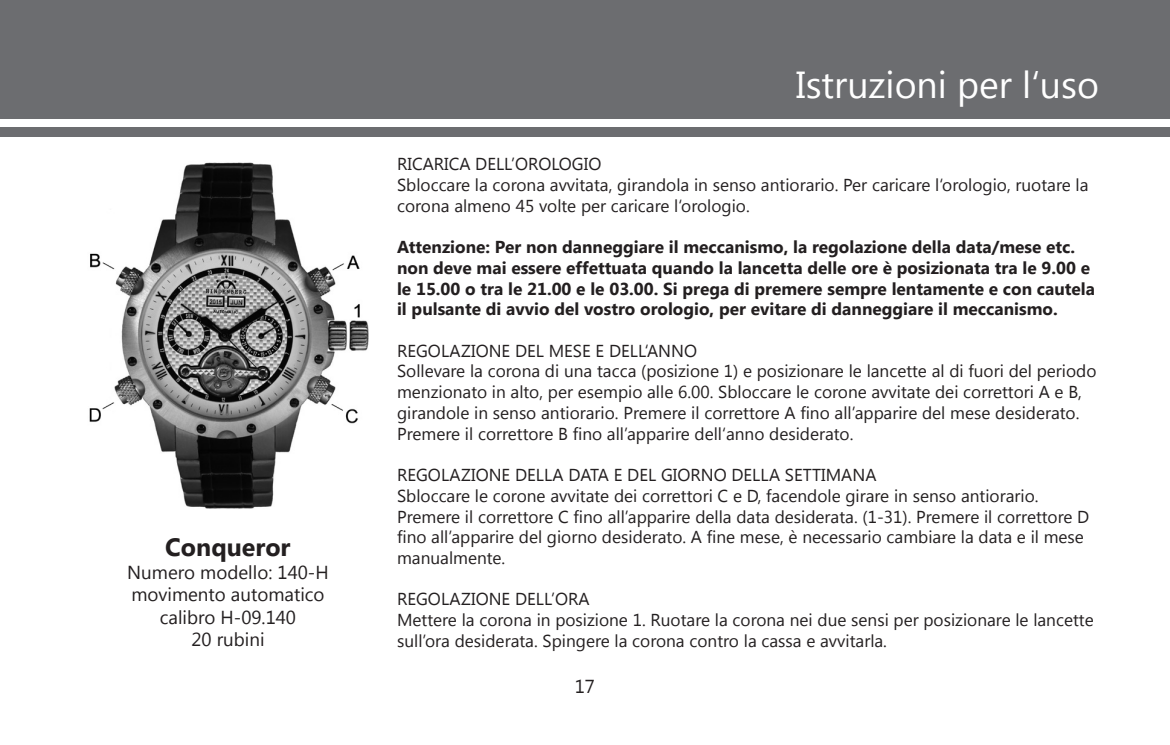
<style>
.page{position:relative;width:1170px;height:745px;background:#fff}
.page>*{position:absolute;margin:0;border:0;box-sizing:border-box;transform-origin:0 0}
.t1{font:37.5px "Segoe UI";color:#fff}
.t2{font:700 25px "Segoe UI";color:#231f20}
.t3{font:18.75px/22.5px "Segoe UI";color:#231f20;text-align:center}
.t4{font:17.25px/20.8px "Segoe UI";color:#231f20}
.t5{font:700 17.25px/20.8px "Segoe UI";color:#231f20}
</style>
<div class="page">
<div style="left:0;top:0;width:1169px;height:119px;background:#6c6d70"></div>
<div style="left:0;top:127px;width:1169px;height:10px;background:#6c6d70"></div>
<img style="left:89px;top:162px;width:279px;height:347px">
<h2 class="t2" style="left:165px;top:529px;width:127px">Conqueror</h2>
<p class="t3" style="left:127px;top:559px;width:203px">Numero modello: 140-H movimento automatico calibro H-09.140<br>20 rubini</p>
<h1 class="t1" style="left:795px;top:59px;width:305px">Istruzioni per l‘uso</h1>
<p class="t4" style="left:397px;top:153px;width:693px">RICARICA DELL’OROLOGIO<br>Sbloccare la corona avvitata, girandola in senso antiorario. Per caricare l‘orologio, ruotare la corona almeno 45 volte per caricare l‘orologio.</p>
<p class="t5" style="left:397px;top:235px;width:699px">Attenzione: Per non danneggiare il meccanismo, la regolazione della data/mese etc. non deve mai essere effettuata quando la lancetta delle ore è posizionata tra le 9.00 e le 15.00 o tra le 21.00 e le 03.00. Si prega di premere sempre lentamente e con cautela il pulsante di avvio del vostro orologio, per evitare di danneggiare il meccanismo.</p>
<p class="t4" style="left:397px;top:339px;width:701px">REGOLAZIONE DEL MESE E DELL‘ANNO<br>Sollevare la corona di una tacca (posizione 1) e posizionare le lancette al di fuori del periodo menzionato in alto, per esempio alle 6.00. Sbloccare le corone avvitate dei correttori A e B, girandole in senso antiorario. Premere il correttore A fino all’apparire del mese desiderato.<br>Premere il correttore B fino all’apparire dell‘anno desiderato.</p>
<p class="t4" style="left:397px;top:463px;width:693px">REGOLAZIONE DELLA DATA E DEL GIORNO DELLA SETTIMANA<br>Sbloccare le corone avvitate dei correttori C e D, facendole girare in senso antiorario.<br>Premere il correttore C fino all’apparire della data desiderata. (1-31). Premere il correttore D fino all’apparire del giorno desiderato. A fine mese, è necessario cambiare la data e il mese manualmente.</p>
<p class="t4" style="left:397px;top:587px;width:698px">REGOLAZIONE DELL’ORA<br>Mettere la corona in posizione 1. Ruotare la corona nei due sensi per posizionare le lancette sull’ora desiderata. Spingere la corona contro la cassa e avvitarla.</p>
<p class="t3" style="left:575px;top:673px;width:22px">17</p>
</div>
